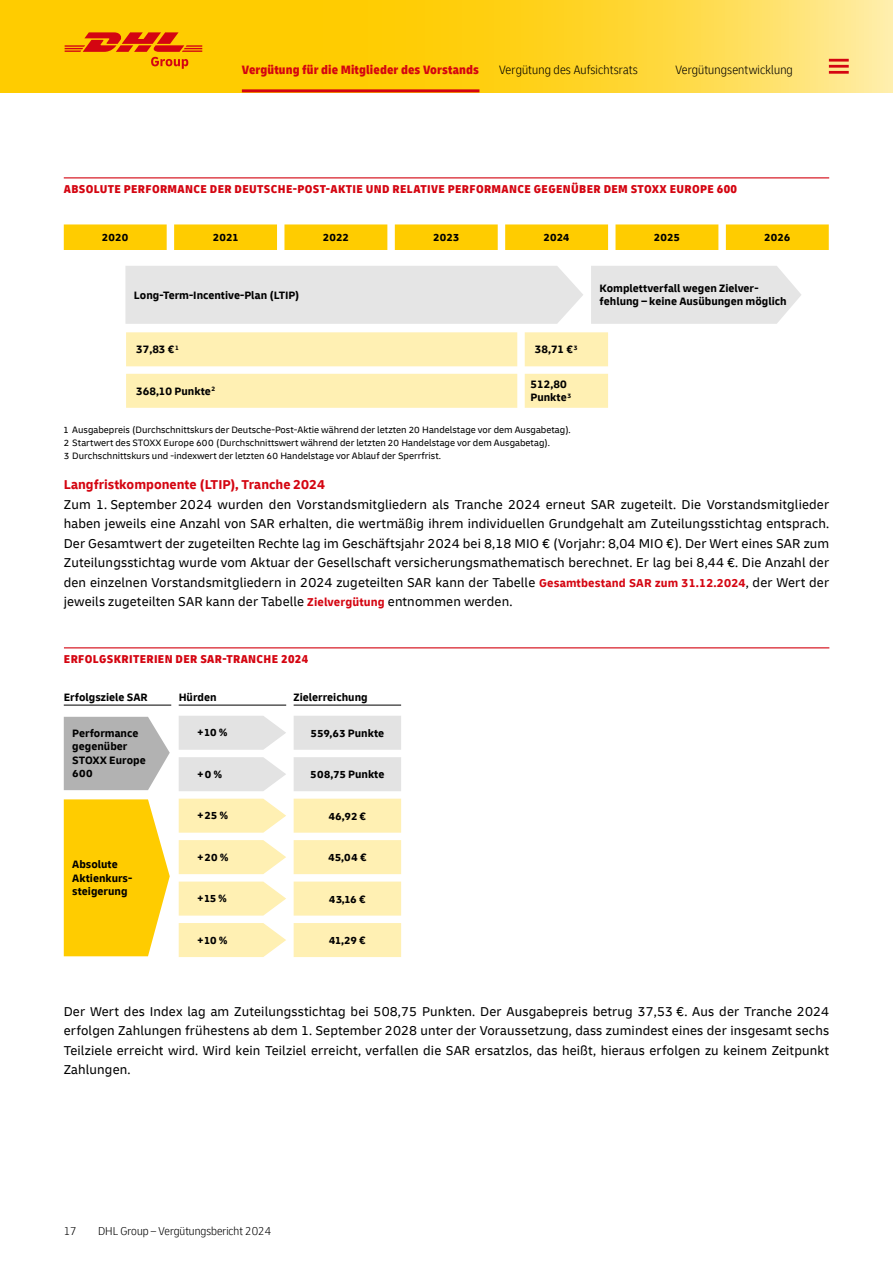
<style>
.page{position:relative;width:893px;height:1263px;background:#fff}
.page>*{position:absolute;margin:0;border:0;box-sizing:border-box;transform-origin:0 0}
.t1{font:13.5px/19.5px "Delivery";letter-spacing:.01em;color:#000;text-align:justify}
.t2{font:700 13.5px "Delivery";color:#d40511}
.t3{font:300 condensed 12.75px "Delivery";letter-spacing:.01em;color:#000}
.t4{font:900 condensed 12.75px "Delivery";letter-spacing:.01em;color:#d40511}
.t5{font:900 condensed 12px "Delivery";letter-spacing:.03em;color:#d40511}
.t6{font:300 condensed 12px "Delivery";color:#000}
.t7{font:700 11.25px/13.5px "Delivery";color:#000}
.t8{font:9.75px/12.8px "Delivery";color:#000}
.s1{font-weight:700;font-size:12px;color:#d40511}
</style>
<div class="page">
<svg style="left:0;top:0;width:893px;height:92px;background:#fed428"></svg>
<div style="left:65px;top:27px;width:137px;height:45px;background:#fc0"></div>
<svg style="left:65px;top:32px;width:137px;height:37px"></svg>
<hr style="left:242px;top:89px;width:237px;height:3px;background:#d40511">
<svg style="left:829px;top:59px;width:20px;height:15px"></svg>
<hr style="left:64px;top:177px;width:765px;height:1px;background:#d40511">
<svg style="left:64px;top:224px;width:765px;height:26px;background:#ffcf13"></svg>
<div style="left:591px;top:266px;width:210px;height:58px;background:#e5e5e5"></div>
<div style="left:125px;top:266px;width:458px;height:58px;background:#e5e5e5"></div>
<div style="left:127px;top:333px;width:390px;height:33px;background:#fff0b3"></div>
<div style="left:126px;top:332px;width:391px;height:34px;border:2px solid #fff0b3"></div>
<div style="left:525px;top:333px;width:82px;height:33px;background:#fff0b3"></div>
<div style="left:525px;top:332px;width:83px;height:34px;border:2px solid #fff0b3"></div>
<div style="left:127px;top:374px;width:390px;height:33px;background:#fff0b3"></div>
<div style="left:126px;top:374px;width:391px;height:34px;border:2px solid #fff0b3"></div>
<div style="left:525px;top:374px;width:82px;height:33px;background:#fff0b3"></div>
<div style="left:525px;top:374px;width:83px;height:34px;border:2px solid #fff0b3"></div>
<hr style="left:64px;top:647px;width:765px;height:1px;background:#d40511">
<svg style="left:294px;top:716px;width:107px;height:75px;background:#e5e5e5"></svg>
<svg style="left:294px;top:799px;width:107px;height:158px;background:#fff2bd"></svg>
<hr style="left:64px;top:705px;width:107px;height:1px;background:#000">
<hr style="left:179px;top:705px;width:107px;height:1px;background:#000">
<hr style="left:294px;top:705px;width:107px;height:1px;background:#000">
<svg style="left:64px;top:717px;width:106px;height:73px;background:#bababa"></svg>
<svg style="left:179px;top:716px;width:107px;height:34px;background:#e6e6e6"></svg>
<svg style="left:179px;top:757px;width:107px;height:34px;background:#e6e6e6"></svg>
<svg style="left:64px;top:799px;width:106px;height:157px;background:#ffd11a"></svg>
<svg style="left:178px;top:798px;width:108px;height:35px;background:#fff1bd"></svg>
<svg style="left:178px;top:840px;width:108px;height:35px;background:#fff1bd"></svg>
<svg style="left:178px;top:881px;width:108px;height:35px;background:#fff1bd"></svg>
<svg style="left:178px;top:923px;width:108px;height:34px;background:#fff1bb"></svg>
<p class="t4" style="left:242px;top:62px;width:239px">Vergütung für die Mitglieder des Vorstands</p>
<p class="t3" style="left:499px;top:62px;width:140px">Vergütung des Aufsichtsrats</p>
<p class="t3" style="left:675px;top:63px;width:119px">Vergütungsentwicklung</p>
<p class="t5" style="left:64px;top:181px;width:675px">ABSOLUTE PERFORMANCE DER DEUTSCHE-POST-AKTIE UND RELATIVE PERFORMANCE GEGENÜBER DEM STOXX EUROPE 600</p>
<p class="t7" style="left:102px;top:230px;width:28px">2020</p>
<p class="t7" style="left:213px;top:230px;width:27px">2021</p>
<p class="t7" style="left:323px;top:230px;width:28px">2022</p>
<p class="t7" style="left:433px;top:230px;width:28px">2023</p>
<p class="t7" style="left:543px;top:230px;width:28px">2024</p>
<p class="t7" style="left:654px;top:230px;width:28px">2025</p>
<p class="t7" style="left:764px;top:230px;width:28px">2026</p>
<p class="t7" style="left:134px;top:288px;width:167px">Long-Term-Incentive-Plan (LTIP)</p>
<p class="t7" style="left:136px;top:343px;width:45px">37,83 € <sup>1</sup></p>
<p class="t7" style="left:535px;top:343px;width:45px">38,71 € <sup>3</sup></p>
<p class="t7" style="left:136px;top:384px;width:81px">368,10 Punkte <sup>2</sup></p>
<p class="t7" style="left:530px;top:377px;width:42px">512,80<br>Punkte <sup>3</sup></p>
<p class="t8" style="left:64px;top:424px;width:508px">1 Ausgabepreis (Durchschnittskurs der Deutsche-Post-Aktie während der letzten 20 Handelstage vor dem Ausgabetag).<br>2 Startwert des STOXX Europe 600 (Durchschnittswert während der letzten 20 Handelstage vor dem Ausgabetag).<br>3 Durchschnittskurs und -indexwert der letzten 60 Handelstage vor Ablauf der Sperrfrist.</p>
<p class="t7" style="left:600px;top:281px;width:189px">Komplettverfall wegen Zielver&shy;fehlung – keine Ausübungen möglich</p>
<p class="t2" style="left:64px;top:476px;width:263px">Langfristkomponente (LTIP), Tranche 2024</p>
<p class="t1" style="left:64px;top:495px;width:767px">Zum 1. September 2024 wurden den Vorstandsmitgliedern als Tranche 2024 erneut SAR zugeteilt. Die Vorstandsmitglieder haben jeweils eine Anzahl von SAR erhalten, die wertmäßig ihrem individuellen Grundgehalt am Zuteilungsstichtag entsprach.<br>Der Gesamtwert der zugeteilten Rechte lag im Geschäftsjahr 2024 bei 8,18 MIO € (Vorjahr: 8,04 MIO €). Der Wert eines SAR zum Zuteilungsstichtag wurde vom Aktuar der Gesellschaft versicherungsmathematisch berechnet. Er lag bei 8,44 €. Die Anzahl der den einzelnen Vorstandsmitgliedern in 2024 zugeteilten SAR kann der Tabelle <span class="s1">Gesamtbestand SAR zum 31.12.2024</span>, der Wert der jeweils zugeteilten SAR kann der Tabelle <span class="s1">Zielvergütung</span> entnommen werden.</p>
<p class="t5" style="left:64px;top:651px;width:246px">ERFOLGSKRITERIEN DER SAR-TRANCHE 2024</p>
<p class="t7" style="left:64px;top:691px;width:86px">Erfolgsziele SAR</p>
<p class="t7" style="left:179px;top:691px;width:39px">Hürden</p>
<p class="t7" style="left:294px;top:691px;width:76px">Zielerreichung</p>
<p class="t7" style="left:72px;top:726px;width:75px">Performance gegenüber<br>STOXX Europe<br>600</p>
<p class="t7" style="left:197px;top:726px;width:32px">+ 10 %</p>
<p class="t7" style="left:310px;top:726px;width:75px">559,63 Punkte</p>
<p class="t7" style="left:197px;top:767px;width:26px">+ 0 %</p>
<p class="t7" style="left:310px;top:768px;width:76px">508,75 Punkte</p>
<p class="t7" style="left:72px;top:857px;width:61px">Absolute<br>Aktienkurs&shy;steigerung</p>
<p class="t7" style="left:197px;top:809px;width:32px">+ 25 %</p>
<p class="t7" style="left:328px;top:809px;width:39px">46,92 €</p>
<p class="t7" style="left:197px;top:850px;width:33px">+ 20 %</p>
<p class="t7" style="left:328px;top:850px;width:40px">45,04 €</p>
<p class="t7" style="left:197px;top:892px;width:31px">+ 15 %</p>
<p class="t7" style="left:329px;top:892px;width:38px">43,16 €</p>
<p class="t7" style="left:197px;top:933px;width:32px">+ 10 %</p>
<p class="t7" style="left:329px;top:933px;width:39px">41,29 €</p>
<p class="t1" style="left:64px;top:1002px;width:767px">Der Wert des Index lag am Zuteilungsstichtag bei 508,75 Punkten. Der Ausgabepreis betrug 37,53 €. Aus der Tranche 2024 erfolgen Zahlungen frühestens ab dem 1. September 2028 unter der Voraussetzung, dass zumindest eines der insgesamt sechs Teilziele erreicht wird. Wird kein Teilziel erreicht, verfallen die SAR ersatzlos, das heißt, hieraus erfolgen zu keinem Zeitpunkt Zahlungen.</p>
<p class="t6" style="left:64px;top:1224px;width:15px">17</p>
<p class="t6" style="left:98px;top:1224px;width:175px">DHL Group – Vergütungsbericht 2024</p>
</div>
